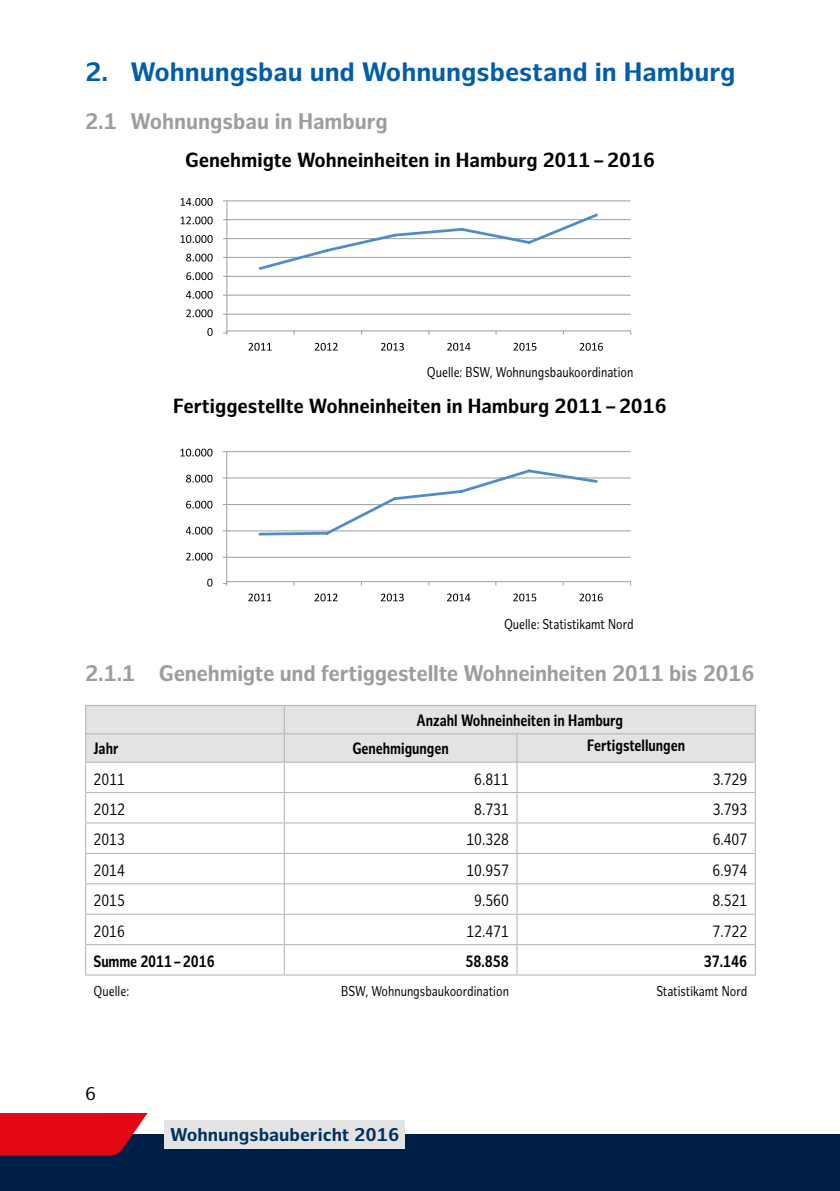
<style>
.page{position:relative;width:840px;height:1191px;background:#fff}
.page>*{position:absolute;margin:0;border:0;box-sizing:border-box;transform-origin:0 0}
.t1{font:700 26px "Hamburg Sans";color:#005da9}
.t2{font:700 22px "Hamburg Sans";letter-spacing:-.01em;color:#9d9d9c;scale:.95 1}
.t3{font:700 20px "Hamburg Sans";color:#000;scale:.95 1}
.t4{font:700 18px "Hamburg Sans";color:#003063}
.t5{font:18px "Hamburg Sans";color:#000}
.t6{font:700 16px "Hamburg Sans";color:#000;scale:.8 1}
.t7{font:16px "Hamburg Sans";color:#000;scale:.8 1}
.t8{font:14px "Hamburg Sans";color:#000;scale:.8 1}
</style>
<div class="page">
<div style="left:0;top:1134px;width:839px;height:57px;background:#001f47"></div>
<hr style="left:227px;top:314px;width:403px;height:1px;background:#9d9d9c">
<hr style="left:227px;top:295px;width:403px;height:1px;background:#9d9d9c">
<hr style="left:227px;top:276px;width:403px;height:1px;background:#9d9d9c">
<hr style="left:227px;top:257px;width:403px;height:1px;background:#9d9d9c">
<hr style="left:227px;top:238px;width:403px;height:1px;background:#9d9d9c">
<hr style="left:227px;top:219px;width:403px;height:1px;background:#9d9d9c">
<hr style="left:227px;top:200px;width:403px;height:1px;background:#9d9d9c">
<hr style="left:226px;top:201px;width:1px;height:132px;background:#9d9d9c">
<hr style="left:227px;top:330px;width:403px;height:1px;background:#9d9d9c">
<svg style="left:256px;top:213px;width:343px;height:57px"></svg>
<svg style="left:207px;top:328px;width:5px;height:8px"></svg>
<svg style="left:186px;top:309px;width:26px;height:8px"></svg>
<svg style="left:186px;top:291px;width:26px;height:8px"></svg>
<svg style="left:186px;top:272px;width:26px;height:8px"></svg>
<svg style="left:186px;top:254px;width:26px;height:7px"></svg>
<svg style="left:180px;top:235px;width:32px;height:8px"></svg>
<svg style="left:180px;top:216px;width:32px;height:8px"></svg>
<svg style="left:180px;top:198px;width:32px;height:8px"></svg>
<svg style="left:248px;top:343px;width:23px;height:8px"></svg>
<svg style="left:314px;top:343px;width:23px;height:8px"></svg>
<svg style="left:381px;top:343px;width:22px;height:8px"></svg>
<svg style="left:447px;top:343px;width:23px;height:8px"></svg>
<svg style="left:513px;top:343px;width:23px;height:8px"></svg>
<svg style="left:579px;top:343px;width:23px;height:8px"></svg>
<hr style="left:226px;top:557px;width:404px;height:1px;background:#9d9d9c">
<hr style="left:226px;top:530px;width:404px;height:1px;background:#9d9d9c">
<hr style="left:226px;top:504px;width:404px;height:1px;background:#9d9d9c">
<hr style="left:226px;top:477px;width:404px;height:1px;background:#9d9d9c">
<hr style="left:226px;top:451px;width:404px;height:1px;background:#9d9d9c">
<hr style="left:226px;top:451px;width:1px;height:133px;background:#9d9d9c">
<hr style="left:227px;top:581px;width:403px;height:1px;background:#9d9d9c">
<svg style="left:257px;top:469px;width:342px;height:67px"></svg>
<svg style="left:207px;top:579px;width:5px;height:7px"></svg>
<svg style="left:186px;top:553px;width:26px;height:7px"></svg>
<svg style="left:186px;top:527px;width:26px;height:7px"></svg>
<svg style="left:186px;top:501px;width:26px;height:7px"></svg>
<svg style="left:186px;top:475px;width:26px;height:7px"></svg>
<svg style="left:180px;top:449px;width:32px;height:7px"></svg>
<svg style="left:248px;top:593px;width:23px;height:8px"></svg>
<svg style="left:314px;top:593px;width:23px;height:8px"></svg>
<svg style="left:380px;top:593px;width:23px;height:8px"></svg>
<svg style="left:447px;top:593px;width:23px;height:8px"></svg>
<svg style="left:513px;top:593px;width:23px;height:8px"></svg>
<svg style="left:579px;top:593px;width:23px;height:8px"></svg>
<hr style="left:283px;top:762px;width:1px;height:30px;background:#b3b2b2">
<hr style="left:516px;top:762px;width:1px;height:30px;background:#b3b2b2">
<hr style="left:85px;top:792px;width:199px;height:1px;background:#b3b2b2">
<hr style="left:284px;top:792px;width:232px;height:1px;background:#b3b2b2">
<svg style="left:283px;top:793px;width:1px;height:29px"></svg>
<hr style="left:516px;top:792px;width:239px;height:1px;background:#b3b2b2">
<svg style="left:516px;top:793px;width:1px;height:29px"></svg>
<hr style="left:85px;top:822px;width:199px;height:1px;background:#b3b2b2">
<hr style="left:284px;top:822px;width:232px;height:1px;background:#b3b2b2">
<hr style="left:283px;top:823px;width:1px;height:30px;background:#b3b2b2">
<hr style="left:516px;top:822px;width:239px;height:1px;background:#b3b2b2">
<hr style="left:516px;top:823px;width:1px;height:30px;background:#b3b2b2">
<hr style="left:85px;top:853px;width:199px;height:1px;background:#b3b2b2">
<hr style="left:284px;top:853px;width:232px;height:1px;background:#b3b2b2">
<hr style="left:516px;top:853px;width:239px;height:1px;background:#b3b2b2">
<hr style="left:85px;top:883px;width:199px;height:1px;background:#b3b2b2">
<hr style="left:284px;top:883px;width:232px;height:1px;background:#b3b2b2">
<svg style="left:283px;top:854px;width:1px;height:59px"></svg>
<hr style="left:516px;top:883px;width:239px;height:1px;background:#b3b2b2">
<svg style="left:516px;top:854px;width:1px;height:59px"></svg>
<hr style="left:85px;top:913px;width:199px;height:1px;background:#b3b2b2">
<hr style="left:284px;top:913px;width:232px;height:1px;background:#b3b2b2">
<hr style="left:283px;top:914px;width:1px;height:30px;background:#b3b2b2">
<hr style="left:516px;top:913px;width:239px;height:1px;background:#b3b2b2">
<hr style="left:516px;top:914px;width:1px;height:30px;background:#b3b2b2">
<hr style="left:85px;top:944px;width:199px;height:1px;background:#b3b2b2">
<hr style="left:284px;top:944px;width:232px;height:1px;background:#b3b2b2">
<svg style="left:283px;top:945px;width:1px;height:29px"></svg>
<hr style="left:516px;top:944px;width:239px;height:1px;background:#b3b2b2">
<svg style="left:516px;top:945px;width:1px;height:29px"></svg>
<hr style="left:85px;top:974px;width:199px;height:1px;background:#b3b2b2">
<hr style="left:284px;top:974px;width:232px;height:1px;background:#b3b2b2">
<hr style="left:516px;top:974px;width:239px;height:1px;background:#b3b2b2">
<svg style="left:85px;top:705px;width:670px;height:57px;background:#e0e0e0"></svg>
<svg style="left:754px;top:706px;width:1px;height:55px"></svg>
<hr style="left:85px;top:762px;width:1px;height:30px;background:#b3b2b2">
<hr style="left:754px;top:762px;width:1px;height:30px;background:#b3b2b2">
<svg style="left:85px;top:793px;width:1px;height:29px"></svg>
<svg style="left:754px;top:793px;width:1px;height:29px"></svg>
<hr style="left:85px;top:823px;width:1px;height:30px;background:#b3b2b2">
<hr style="left:754px;top:823px;width:1px;height:30px;background:#b3b2b2">
<svg style="left:85px;top:854px;width:1px;height:59px"></svg>
<svg style="left:754px;top:854px;width:1px;height:59px"></svg>
<hr style="left:85px;top:914px;width:1px;height:30px;background:#b3b2b2">
<hr style="left:754px;top:914px;width:1px;height:30px;background:#b3b2b2">
<svg style="left:85px;top:945px;width:1px;height:29px"></svg>
<svg style="left:754px;top:945px;width:1px;height:29px"></svg>
<svg style="left:0;top:1113px;width:147px;height:42px;background:#d20d1c"></svg>
<div style="left:164px;top:1120px;width:241px;height:28px;background:#e3e3e3"></div>
<h1 class="t1" style="left:85px;top:56px;width:651px">2. Wohnungsbau und Wohnungsbestand in Hamburg</h1>
<h2 class="t2" style="left:85px;top:108px;width:320px">2.1 Wohnungsbau in Hamburg</h2>
<h3 class="t3" style="left:185px;top:148px;width:496px">Genehmigte Wohneinheiten in Hamburg 2011–2016</h3>
<p class="t8" style="left:426px;top:364px;width:259px">Quelle: BSW, Wohnungsbaukoordination</p>
<h3 class="t3" style="left:173px;top:394px;width:521px">Fertiggestellte Wohneinheiten in Hamburg 2011–2016</h3>
<p class="t8" style="left:503px;top:615px;width:163px">Quelle: Statistikamt Nord</p>
<h2 class="t2" style="left:85px;top:660px;width:705px">2.1.1 Genehmigte und fertiggestellte Wohneinheiten 2011 bis 2016</h2>
<p class="t6" style="left:416px;top:710px;width:260px">Anzahl Wohneinheiten in Hamburg</p>
<p class="t6" style="left:94px;top:739px;width:33px">Jahr</p>
<p class="t6" style="left:352px;top:739px;width:122px">Genehmigungen</p>
<p class="t6" style="left:587px;top:736px;width:124px">Fertigstellungen</p>
<p class="t7" style="left:94px;top:769px;width:41px">2011</p>
<p class="t7" style="left:474px;top:769px;width:45px">6.811</p>
<p class="t7" style="left:712px;top:769px;width:45px">3.729</p>
<p class="t7" style="left:94px;top:800px;width:41px">2012</p>
<p class="t7" style="left:474px;top:800px;width:45px">8.731</p>
<p class="t7" style="left:712px;top:800px;width:45px">3.793</p>
<p class="t7" style="left:94px;top:830px;width:41px">2013</p>
<p class="t7" style="left:466px;top:830px;width:55px">10.328</p>
<p class="t7" style="left:712px;top:830px;width:45px">6.407</p>
<p class="t7" style="left:94px;top:861px;width:41px">2014</p>
<p class="t7" style="left:466px;top:861px;width:55px">10.957</p>
<p class="t7" style="left:712px;top:861px;width:45px">6.974</p>
<p class="t7" style="left:93px;top:891px;width:41px">2015</p>
<p class="t7" style="left:474px;top:891px;width:45px">9.560</p>
<p class="t7" style="left:712px;top:891px;width:45px">8.521</p>
<p class="t7" style="left:93px;top:921px;width:41px">2016</p>
<p class="t7" style="left:466px;top:921px;width:55px">12.471</p>
<p class="t7" style="left:712px;top:921px;width:45px">7.722</p>
<p class="t6" style="left:93px;top:952px;width:153px">Summe 2011–2016</p>
<p class="t6" style="left:465px;top:952px;width:56px">58.858</p>
<p class="t6" style="left:703px;top:952px;width:56px">37.146</p>
<p class="t8" style="left:94px;top:982px;width:46px">Quelle:</p>
<p class="t8" style="left:341px;top:982px;width:211px">BSW, Wohnungsbaukoordination</p>
<p class="t8" style="left:656px;top:982px;width:115px">Statistikamt Nord</p>
<p class="t5" style="left:85px;top:1083px;width:13px">6</p>
<p class="t4" style="left:170px;top:1123px;width:230px">Wohnungsbaubericht 2016</p>
</div>
